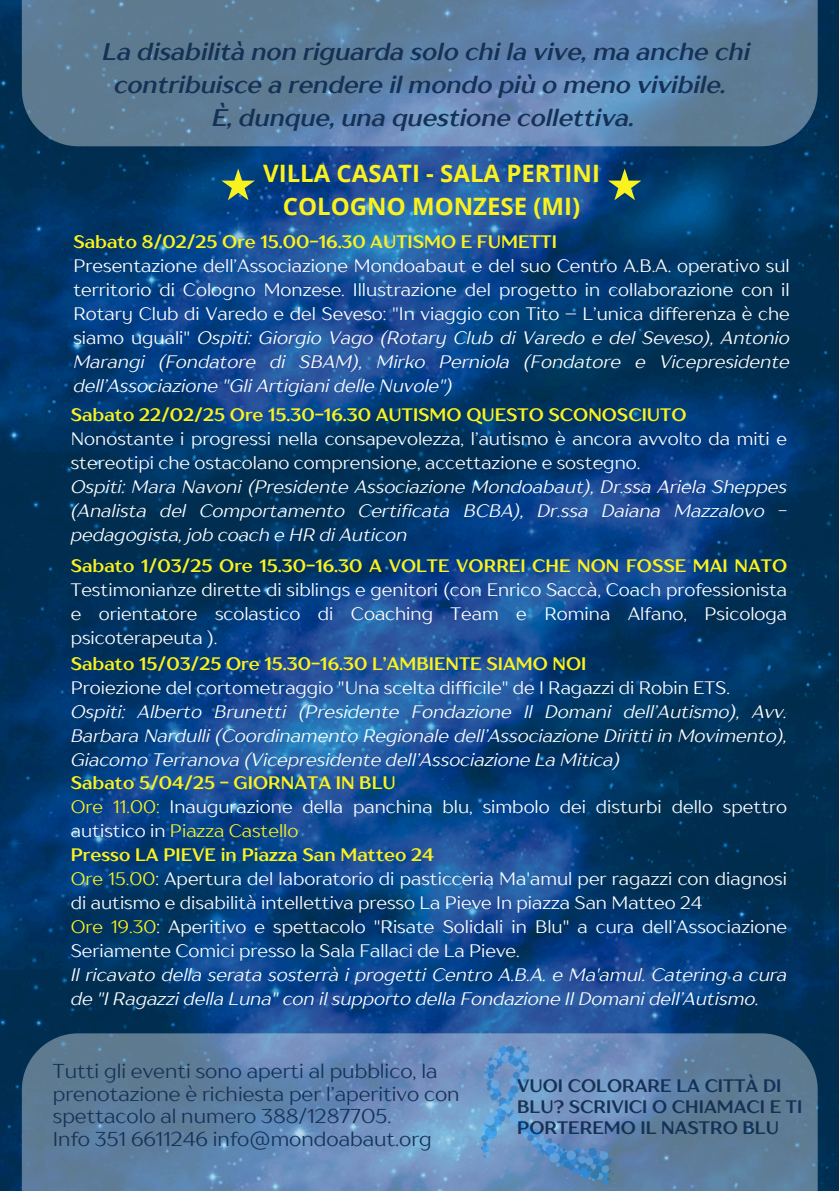
<style>
.page{position:relative;width:839px;height:1191px;background:#fff}
.page>*{position:absolute;margin:0;border:0;box-sizing:border-box;transform-origin:0 0}
.t1{font:italic 700 24px/33px "TT Drugs";color:#153156;text-align:center}
.t2{font:700 24px/33px "Open Sans";color:#faf21f;text-align:center}
.t3{font:20px/22.4px "TT Drugs";color:#153156}
.t4{font:18px/24px "TT Drugs";color:#fff}
.t5{font:italic 18px/24px "TT Drugs";color:#fff;text-align:justify}
.t6{font:700 18px "TT Drugs";color:#faf21f}
.t7{font:700 18px/21px "TT Drugs";color:#153156}
.s1{font-style:italic}
.s2{font-weight:700;color:#faf21f}
.s3{color:#faf21f}
</style>
<div class="page">
<img style="left:0;top:0;width:838px;height:1191px">
<svg style="left:221px;top:168px;width:33px;height:32px"></svg>
<svg style="left:608px;top:168px;width:33px;height:32px"></svg>
<svg style="left:22px;top:0;width:795px;height:146px"></svg>
<svg style="left:22px;top:1033px;width:795px;height:158px"></svg>
<img style="left:481px;top:1045px;width:133px;height:140px">
<p class="t1" style="left:103px;top:35px;width:649px">La disabilità non riguarda solo chi la vive, ma anche chi contribuisce a rendere il mondo più o meno vivibile.<br>È, dunque, una questione collettiva.</p>
<p class="t2" style="left:263px;top:156px;width:338px">VILLA CASATI - SALA PERTINI<br>COLOGNO MONZESE (MI)</p>
<p class="t6" style="left:73px;top:231px;width:485px">Sabato 8/02/25 Ore 15.00-16.30 AUTISMO E FUMETTI</p>
<h2 class="t4" style="left:73px;top:253px;width:718px;text-align:justify">Presentazione dell’Associazione Mondoabaut e del suo Centro A.B.A. operativo sul territorio di Cologno Monzese. Illustrazione del progetto in collaborazione con il Rotary Club di Varedo e del Seveso: "In viaggio con Tito – L’unica differenza è che siamo uguali" <span class="s1">Ospiti: Giorgio Vago (Rotary Club di Varedo e del Seveso), Antonio Marangi (Fondatore di SBAM), Mirko Perniola (Fondatore e Vicepresidente dell’Associazione "Gli Artigiani delle Nuvole")</span></h2>
<p class="t6" style="left:71px;top:404px;width:617px">Sabato 22/02/25 Ore 15.30-16.30 AUTISMO QUESTO SCONOSCIUTO</p>
<h1 class="t4" style="left:71px;top:427px;width:718px">Nonostante i progressi nella consapevolezza, l’autismo è ancora avvolto da miti e stereotipi che ostacolano comprensione, accettazione e sostegno.</h1>
<p class="t5" style="left:71px;top:475px;width:718px">Ospiti: Mara Navoni (Presidente Associazione Mondoabaut), Dr.ssa Ariela Sheppes (Analista del Comportamento Certificata BCBA), Dr.ssa Daiana Mazzalovo - pedagogista, job coach e HR di Auticon</p>
<p class="t4" style="left:71px;top:553px;width:718px;text-align:justify"><span class="s2">Sabato 1/03/25 Ore 15.30-16.30 A VOLTE VORREI CHE NON FOSSE MAI NATO </span>Testimonianze dirette di siblings e genitori (con Enrico Saccà, Coach professionista e orientatore scolastico di Coaching Team e Romina Alfano, Psicologa</p>
<p class="t4" style="left:71px;top:625px;width:148px">psicoterapeuta ).</p>
<p class="t6" style="left:71px;top:653px;width:517px">Sabato 15/03/25 Ore 15.30-16.30 L’AMBIENTE SIAMO NOI</p>
<p class="t4" style="left:71px;top:676px;width:660px">Proiezione del cortometraggio "Una scelta difficile" de I Ragazzi di Robin ETS.</p>
<p class="t5" style="left:71px;top:700px;width:718px">Ospiti: Alberto Brunetti (Presidente Fondazione Il Domani dell’Autismo), Avv.<br>Barbara Nardulli (Coordinamento Regionale dell’Associazione Diritti in Movimento), Giacomo Terranova (Vicepresidente dell’Associazione La Mitica)</p>
<p class="t6" style="left:71px;top:771px;width:326px">Sabato 5/04/25 - GIORNATA IN BLU</p>
<p class="t4" style="left:71px;top:794px;width:718px"><span class="s3">Ore 11.00:</span> Inaugurazione della panchina blu, simbolo dei disturbi dello spettro autistico in <span class="s3">Piazza Castello</span></p>
<p class="t6" style="left:71px;top:843px;width:364px">Presso LA PIEVE in Piazza San Matteo 24</p>
<p class="t4" style="left:71px;top:866px;width:718px"><span class="s3">Ore 15.00</span>: Apertura del laboratorio di pasticceria Ma'amul per ragazzi con diagnosi di autismo e disabilità intellettiva presso La Pieve In piazza San Matteo 24</p>
<p class="t4" style="left:71px;top:914px;width:718px"><span class="s3">Ore 19.30</span>: Aperitivo e spettacolo "Risate Solidali in Blu" a cura dell’Associazione<br>Seriamente Comici presso la Sala Fallaci de La Pieve.</p>
<p class="t5" style="left:71px;top:962px;width:718px">Il ricavato della serata sosterrà i progetti Centro A.B.A. e Ma'amul. Catering a cura de "I Ragazzi della Luna" con il supporto della Fondazione Il Domani dell’Autismo.</p>
<p class="t3" style="left:53px;top:1060px;width:408px">Tutti gli eventi sono aperti al pubblico, la prenotazione è richiesta per l’aperitivo con spettacolo al numero 388/1287705.</p>
<p class="t3" style="left:53px;top:1127px;width:380px">Info 351 6611246 info@mondoabaut.org</p>
<p class="t7" style="left:517px;top:1075px;width:286px">VUOI COLORARE LA CITTÀ DI<br>BLU? SCRIVICI O CHIAMACI E TI<br>PORTEREMO IL NASTRO BLU</p>
</div>
